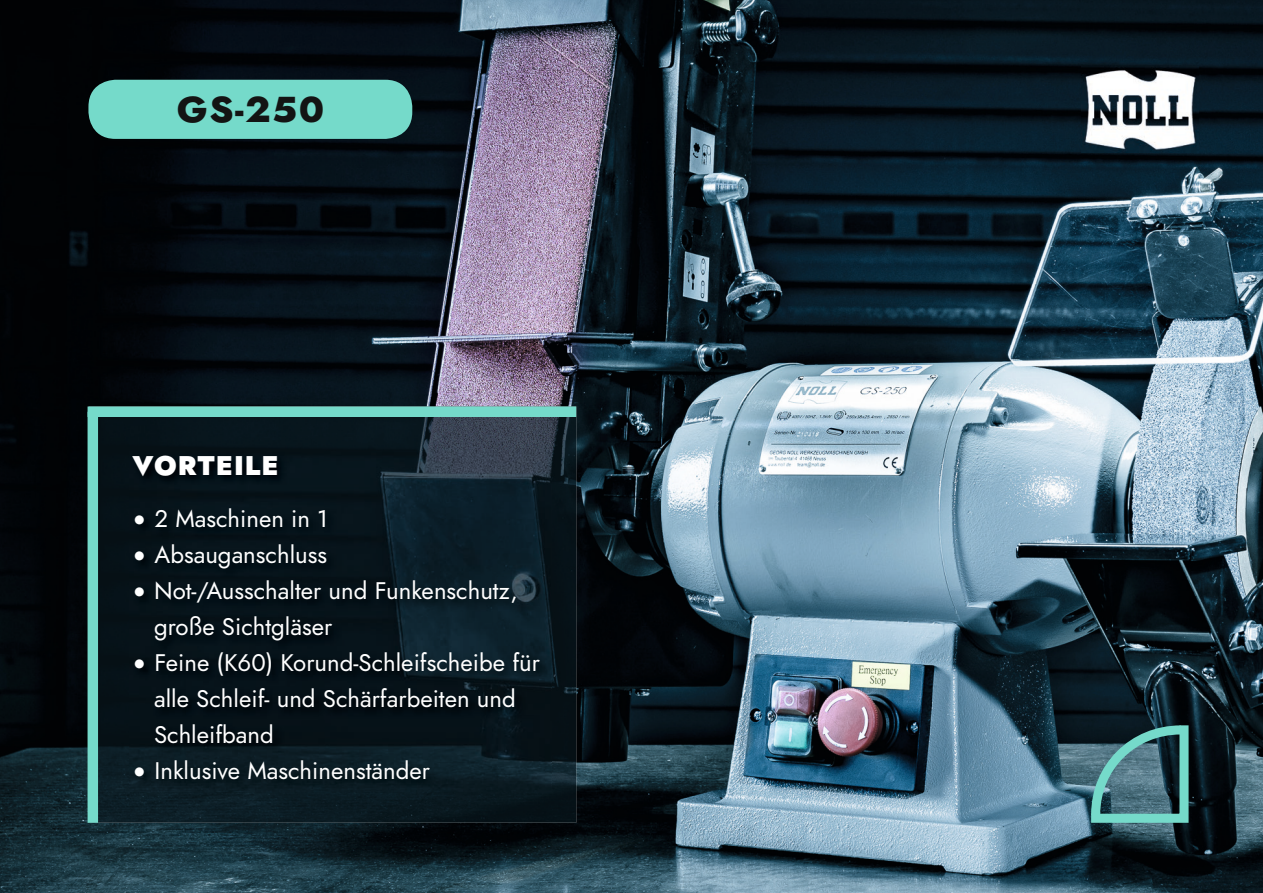
<style>
.page{position:relative;width:1263px;height:893px;background:#fff}
.page>*{position:absolute;margin:0;border:0;box-sizing:border-box;transform-origin:0 0}
.t1{font:800 36px "Jost";color:#131413;scale:1.04 1}
.t2{font:900 27px "Jost";letter-spacing:.04em;color:#fff}
.t3{font:24px/36px "Jost";color:#fff}
.s1{font-family:"Lato"}
</style>
<div class="page">
<img style="left:0;top:0;width:1263px;height:893px">
<img style="left:98px;top:417px;width:478px;height:406px">
<img style="left:129px;top:451px;width:422px;height:341px">
<div style="left:88px;top:406px;width:488px;height:11px;background:#75daca"></div>
<div style="left:88px;top:412px;width:10px;height:411px;background:#75daca"></div>
<img style="left:1081px;top:66px;width:117px;height:86px">
<div style="left:88px;top:80px;width:324px;height:59px;background:#75daca;border-radius:27px"></div>
<svg style="left:1082px;top:716px;width:111px;height:111px;background:#426f74"></svg>
<h1 class="t1" style="left:177px;top:83px;width:143px">GS-250</h1>
<p class="t2" style="left:132px;top:446px;width:148px">VORTEILE</p>
<p class="t3" style="left:132px;top:501px;width:197px"><span class="s1">•</span> 2 Maschinen in 1</p>
<p class="t3" style="left:132px;top:537px;width:196px"><span class="s1">•</span> Absauganschluss</p>
<p class="t3" style="left:154px;top:573px;width:365px;text-indent:-22px"><span class="s1">•</span> Not-/Ausschalter und Funkenschutz, große Sichtgläser</p>
<p class="t3" style="left:154px;top:645px;width:387px;text-indent:-22px"><span class="s1">•</span> Feine (K60) Korund-Schleifscheibe für alle Schleif- und Schärfarbeiten und<br>Schleifband</p>
<p class="t3" style="left:132px;top:753px;width:299px"><span class="s1">•</span> Inklusive Maschinenständer</p>
</div>
